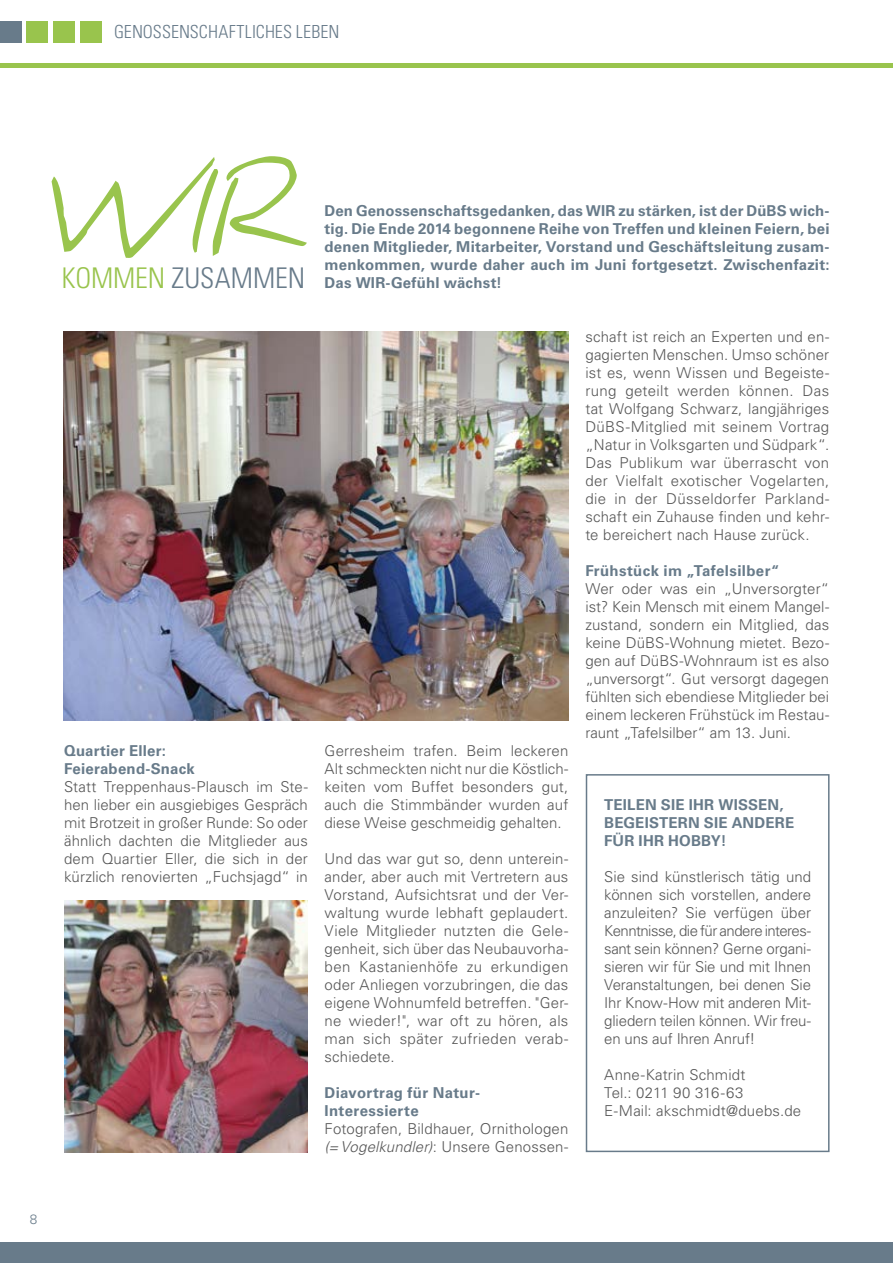
<style>
.page{position:relative;width:893px;height:1263px;background:#fff}
.page>*{position:absolute;margin:0;border:0;box-sizing:border-box;transform-origin:0 0}
.t1{font:112.65px "Daniel";color:#99c44d}
.t2{font:300 condensed 28.5px "Univers LT Std";letter-spacing:-.005em;color:#687b8a}
.t3{font:300 condensed 18px "Univers LT Std";letter-spacing:.005em;color:#687b8a}
.t4{font:300 15px/18px "Univers LT Std";letter-spacing:.005em;color:#565656;text-align:justify}
.t5{font:700 15px/18px "Univers LT Std";letter-spacing:.015em;color:#687b8a}
.t6{font:300 13.5px "Univers LT Std";color:#687b8a}
.s1{color:#99c44d}
.s2{font-style:italic}
</style>
<div class="page">
<img style="left:64px;top:900px;width:244px;height:252px">
<img style="left:64px;top:331px;width:504px;height:389px">
<hr style="left:0;top:64px;width:893px;height:4px;background:#99c44d">
<div style="left:0;top:21px;width:21px;height:22px;background:#687b8a"></div>
<div style="left:27px;top:21px;width:21px;height:22px;background:#99c44d"></div>
<div style="left:53px;top:21px;width:22px;height:22px;background:#99c44d"></div>
<div style="left:80px;top:21px;width:21px;height:22px;background:#99c44d"></div>
<div style="left:0;top:1242px;width:893px;height:21px;background:#687b8a"></div>
<div style="left:586px;top:774px;width:243px;height:378px;border:2px solid #687b8a"></div>
<p class="t3" style="left:114px;top:21px;width:227px">GENOSSENSCHAFTLICHES LEBEN</p>
<h1 class="t1" style="left:40px;top:149px;width:265px">WIR</h1>
<p class="t5" style="left:325px;top:202px;width:506px;text-align:justify">Den Genossenschaftsgedanken, das WIR zu stärken, ist der DüBS wich&shy;tig. Die Ende 2014 begonnene Reihe von Treffen und kleinen Feiern, bei denen Mitglieder, Mitarbeiter, Vorstand und Geschäftsleitung zusam&shy;menkommen, wurde daher auch im Juni fortgesetzt. Zwischenfazit:<br>Das WIR-Gefühl wächst!</p>
<h2 class="t2" style="left:62px;top:261px;width:245px"><span class="s1">KOMMEN</span> ZUSAMMEN</h2>
<p class="t6" style="left:30px;top:1211px;width:9px">8</p>
<p class="t5" style="left:64px;top:742px;width:132px">Quartier Eller:<br>Feierabend-Snack</p>
<p class="t4" style="left:64px;top:778px;width:245px">Statt Treppenhaus-Plausch im Ste&shy;hen lieber ein ausgiebiges Gespräch mit Brotzeit in großer Runde: So oder ähnlich dachten die Mitglieder aus dem Quartier Eller, die sich in der kürzlich renovierten „Fuchsjagd“ in</p>
<p class="t4" style="left:325px;top:742px;width:245px">Gerresheim trafen. Beim leckeren Alt schmeckten nicht nur die Köstlich&shy;keiten vom Buffet besonders gut, auch die Stimmbänder wurden auf diese Weise geschmeidig gehalten.</p>
<p class="t4" style="left:325px;top:850px;width:245px">Und das war gut so, denn unterein&shy;ander, aber auch mit Vertretern aus Vorstand, Aufsichtsrat und der Ver&shy;waltung wurde lebhaft geplaudert.<br>Viele Mitglieder nutzten die Gele&shy;genheit, sich über das Neubauvorha&shy;ben Kastanienhöfe zu erkundigen oder Anliegen vorzubringen, die das eigene Wohnumfeld betreffen. "Ger&shy;ne wieder!", war oft zu hören, als man sich später zufrieden verab&shy;schiedete.</p>
<p class="t5" style="left:325px;top:1084px;width:157px">Diavortrag für Natur-<br>Interessierte</p>
<p class="t4" style="left:325px;top:1120px;width:245px">Fotografen, Bildhauer, Ornithologen <span class="s2">(=Vogelkundler)</span>: Unsere Genossen-</p>
<p class="t4" style="left:585px;top:328px;width:245px">schaft ist reich an Experten und en&shy;gagierten Menschen. Umso schöner ist es, wenn Wissen und Begeiste&shy;rung geteilt werden können. Das tat Wolfgang Schwarz, langjähriges DüBS-Mitglied mit seinem Vortrag „Natur in Volksgarten und Südpark“.<br>Das Publikum war überrascht von der Vielfalt exotischer Vogelarten, die in der Düsseldorfer Parkland&shy;schaft ein Zuhause finden und kehr&shy;te bereichert nach Hause zurück.</p>
<p class="t5" style="left:585px;top:562px;width:195px">Frühstück im „Tafelsilber“</p>
<p class="t4" style="left:585px;top:580px;width:245px">Wer oder was ein „Unversorgter“ ist? Kein Mensch mit einem Mangel&shy;zustand, sondern ein Mitglied, das keine DüBS-Wohnung mietet. Bezo&shy;gen auf DüBS-Wohnraum ist es also „unversorgt“. Gut versorgt dagegen fühlten sich ebendiese Mitglieder bei einem leckeren Frühstück im Restau&shy;raunt „Tafelsilber“ am 13. Juni.</p>
<p class="t5" style="left:604px;top:796px;width:191px">TEILEN SIE IHR WISSEN,<br>BEGEISTERN SIE ANDERE<br>FÜR IHR HOBBY!</p>
<p class="t4" style="left:604px;top:868px;width:208px">Sie sind künstlerisch tätig und können sich vorstellen, andere anzuleiten? Sie verfügen über Kenntnisse, die für andere interes&shy;sant sein können? Gerne organi&shy;sieren wir für Sie und mit Ihnen Veranstaltungen, bei denen Sie Ihr Know-How mit anderen Mit&shy;gliedern teilen können. Wir freu&shy;en uns auf Ihren Anruf!</p>
<p class="t4" style="left:604px;top:1066px;width:199px;text-align:left">Anne-Katrin Schmidt<br>Tel.: 0211 90 316-63<br>E-Mail: akschmidt@duebs.de</p>
</div>
